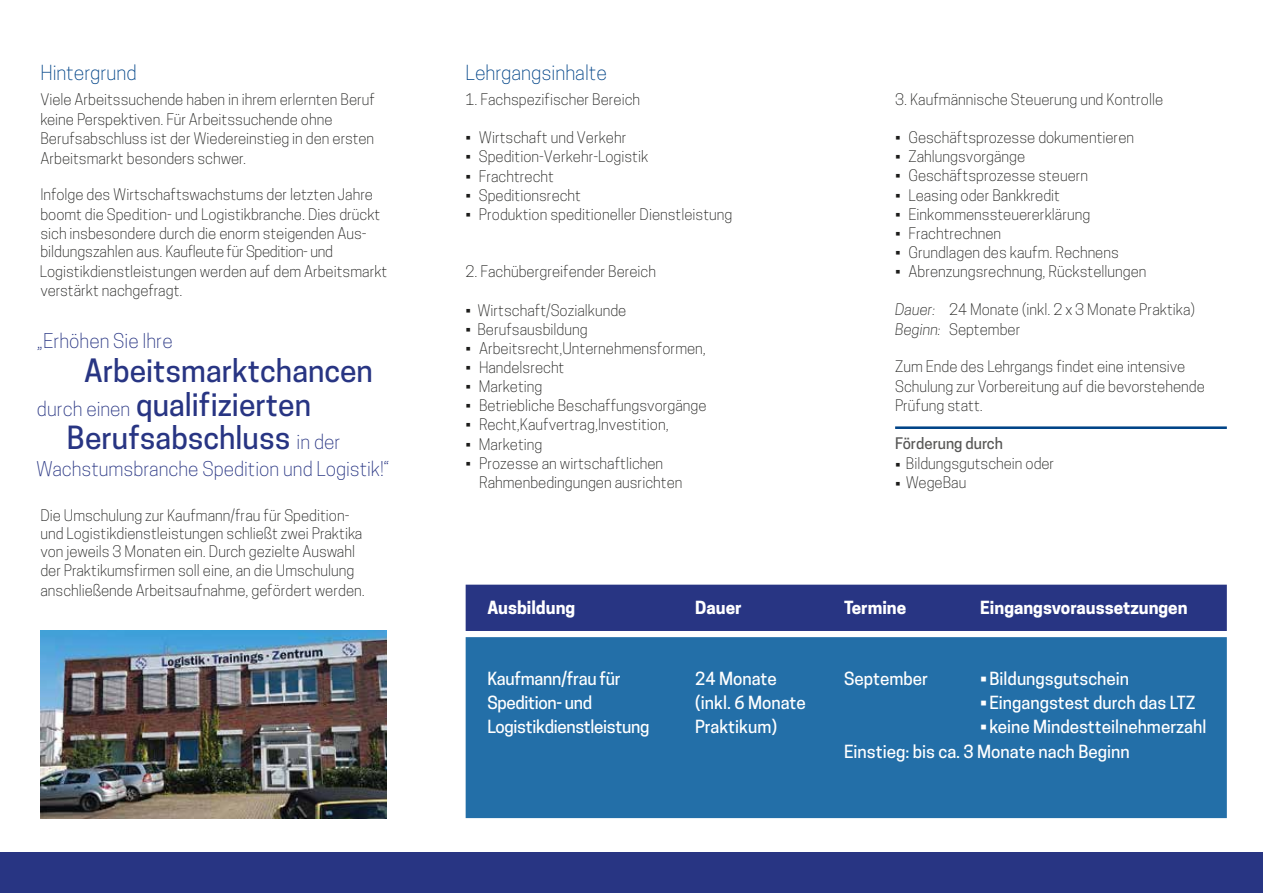
<style>
.page{position:relative;width:1263px;height:893px;background:#fff}
.page>*{position:absolute;margin:0;border:0;box-sizing:border-box;transform-origin:0 0}
.t1{font:500 30px/33.9px "Cooper Hewitt";color:#283583}
.t2{font:300 19.5px "Cooper Hewitt";color:#048}
.t3{font:300 19.2px "Cooper Hewitt";color:#283583}
.t4{font:500 16.95px/24.5px "Cooper Hewitt";color:#fff}
.t5{font:500 16.95px/24.3px "Cooper Hewitt";letter-spacing:-.02em;color:#fff}
.t6{font:700 16.95px "Cooper Hewitt";color:#fff}
.t7{font:300 15px/19.5px "Cooper Hewitt";color:#1d1d1b}
.t8{font:500 15px "Cooper Hewitt";color:#575756}
.s1{font-weight:300;font-size:19.2px}
.s2{font-style:italic}
</style>
<div class="page">
<div style="left:0;top:853px;width:1263px;height:40px;background:#283583"></div>
<img style="left:40px;top:630px;width:347px;height:188px">
<div style="left:466px;top:585px;width:761px;height:46px;background:#283583"></div>
<div style="left:466px;top:637px;width:761px;height:181px;background:#236fa8"></div>
<hr style="left:895px;top:426px;width:332px;height:3px;background:#048">
<h2 class="t2" style="left:40px;top:61px;width:98px">Hintergrund</h2>
<p class="t7" style="left:40px;top:90px;width:336px">Viele Arbeitssuchende haben in ihrem erlernten Beruf keine Perspektiven. Für Arbeitssuchende ohne Berufsabschluss ist der Wiedereinstieg in den ersten Arbeitsmarkt besonders schwer.</p>
<p class="t7" style="left:40px;top:185px;width:342px">Infolge des Wirtschaftswachstums der letzten Jahre boomt die Spedition- und Logistikbranche. Dies drückt sich insbesondere durch die enorm steigenden Aus-</p>
<p class="t7" style="left:40px;top:242px;width:349px">bildungszahlen aus. Kaufleute für Spedition- und<br>Logistikdienstleistungen werden auf dem Arbeitsmarkt verstärkt nachgefragt.</p>
<p class="t3" style="left:37px;top:329px;width:137px">„Erhöhen Sie Ihre</p>
<h1 class="t1" style="left:37px;top:354px;width:337px;text-indent:47px">Arbeitsmarktchancen <span class="s1">durch einen</span> qualifizierten</h1>
<h1 class="t1" style="left:67px;top:421px;width:275px">Berufsabschluss <span class="s1">in der</span></h1>
<p class="t3" style="left:36px;top:458px;width:355px">Wachstumsbranche Spedition und Logistik!“</p>
<p class="t7" style="left:40px;top:506px;width:326px;line-height:18.8px">Die Umschulung zur Kaufmann/frau für Spedition&shy;und Logistikdienstleistungen schließt zwei Praktika von jeweils 3 Monaten ein. Durch gezielte Auswahl der Praktikumsfirmen soll eine, an die Umschulung anschließende Arbeitsaufnahme, gefördert werden.</p>
<h2 class="t2" style="left:466px;top:61px;width:143px">Lehrgangsinhalte</h2>
<p class="t7" style="left:466px;top:90px;width:176px">1. Fachspezifischer Bereich</p>
<p class="t7" style="left:466px;top:128px;width:162px">• Wirtschaft und Verkehr</p>
<p class="t7" style="left:466px;top:147px;width:184px">• Spedition-Verkehr-Logistik</p>
<p class="t7" style="left:466px;top:166px;width:90px">• Frachtrecht</p>
<p class="t7" style="left:466px;top:185px;width:117px">• Speditionsrecht</p>
<p class="t7" style="left:466px;top:204px;width:268px">• Produktion speditioneller Dienstleistung</p>
<p class="t7" style="left:466px;top:262px;width:192px">2. Fachübergreifender Bereich</p>
<p class="t7" style="left:466px;top:300px;width:162px">• Wirtschaft/Sozialkunde</p>
<p class="t7" style="left:466px;top:319px;width:123px">• Berufsausbildung</p>
<p class="t7" style="left:466px;top:338px;width:242px">• Arbeitsrecht,Unternehmensformen,</p>
<p class="t7" style="left:466px;top:358px;width:100px">• Handelsrecht</p>
<p class="t7" style="left:466px;top:377px;width:78px">• Marketing</p>
<p class="t7" style="left:466px;top:396px;width:242px">• Betriebliche Beschaffungsvorgänge</p>
<p class="t7" style="left:466px;top:415px;width:205px">• Recht,Kaufvertrag,Investition,</p>
<p class="t7" style="left:466px;top:434px;width:78px">• Marketing</p>
<p class="t7" style="left:479px;top:453px;width:205px;text-indent:-14px">• Prozesse an wirtschaftlichen<br>Rahmenbedingungen ausrichten</p>
<p class="t7" style="left:895px;top:89px;width:269px">3. Kaufmännische Steuerung und Kontrolle</p>
<p class="t7" style="left:895px;top:128px;width:240px">• Geschäftsprozesse dokumentieren</p>
<p class="t7" style="left:895px;top:147px;width:132px">• Zahlungsvorgänge</p>
<p class="t7" style="left:895px;top:166px;width:195px">• Geschäftsprozesse steuern</p>
<p class="t7" style="left:895px;top:185px;width:166px">• Leasing oder Bankkredit</p>
<p class="t7" style="left:895px;top:204px;width:197px">• Einkommenssteuererklärung</p>
<p class="t7" style="left:895px;top:223px;width:108px">• Frachtrechnen</p>
<p class="t7" style="left:895px;top:243px;width:225px">• Grundlagen des kaufm. Rechnens</p>
<p class="t7" style="left:895px;top:262px;width:253px">• Abrenzungsrechnung, Rückstellungen</p>
<p class="t7" style="left:895px;top:300px;width:301px"><span class="s2">Dauer:</span> 24 Monate (inkl. 2 x 3 Monate Praktika)<br><span class="s2">Beginn:</span> September</p>
<p class="t7" style="left:895px;top:357px;width:311px">Zum Ende des Lehrgangs findet eine intensive<br>Schulung zur Vorbereitung auf die bevorstehende<br>Prüfung statt.</p>
<p class="t8" style="left:895px;top:435px;width:109px">Förderung durch</p>
<p class="t7" style="left:895px;top:453px;width:161px">• Bildungsgutschein oder</p>
<p class="t7" style="left:895px;top:473px;width:73px">• WegeBau</p>
<p class="t6" style="left:487px;top:597px;width:89px">Ausbildung</p>
<p class="t6" style="left:695px;top:597px;width:48px">Dauer</p>
<p class="t6" style="left:844px;top:597px;width:64px">Termine</p>
<p class="t6" style="left:980px;top:597px;width:209px">Eingangsvoraussetzungen</p>
<p class="t5" style="left:487px;top:666px;width:164px">Kaufmann/frau für<br>Spedition- und<br>Logistikdienstleistung</p>
<p class="t4" style="left:695px;top:666px;width:83px">24 Monate</p>
<p class="t4" style="left:844px;top:666px;width:86px">September</p>
<p class="t4" style="left:980px;top:666px;width:150px">•Bildungsgutschein</p>
<p class="t4" style="left:695px;top:690px;width:112px">(inkl. 6 Monate</p>
<p class="t4" style="left:980px;top:690px;width:217px">•Eingangstest durch das LTZ</p>
<p class="t4" style="left:695px;top:714px;width:83px">Praktikum)</p>
<p class="t4" style="left:844px;top:715px;width:364px;text-indent:136px">•keine Mindestteilnehmerzahl<br>Einstieg: bis ca. 3 Monate nach Beginn</p>
</div>
